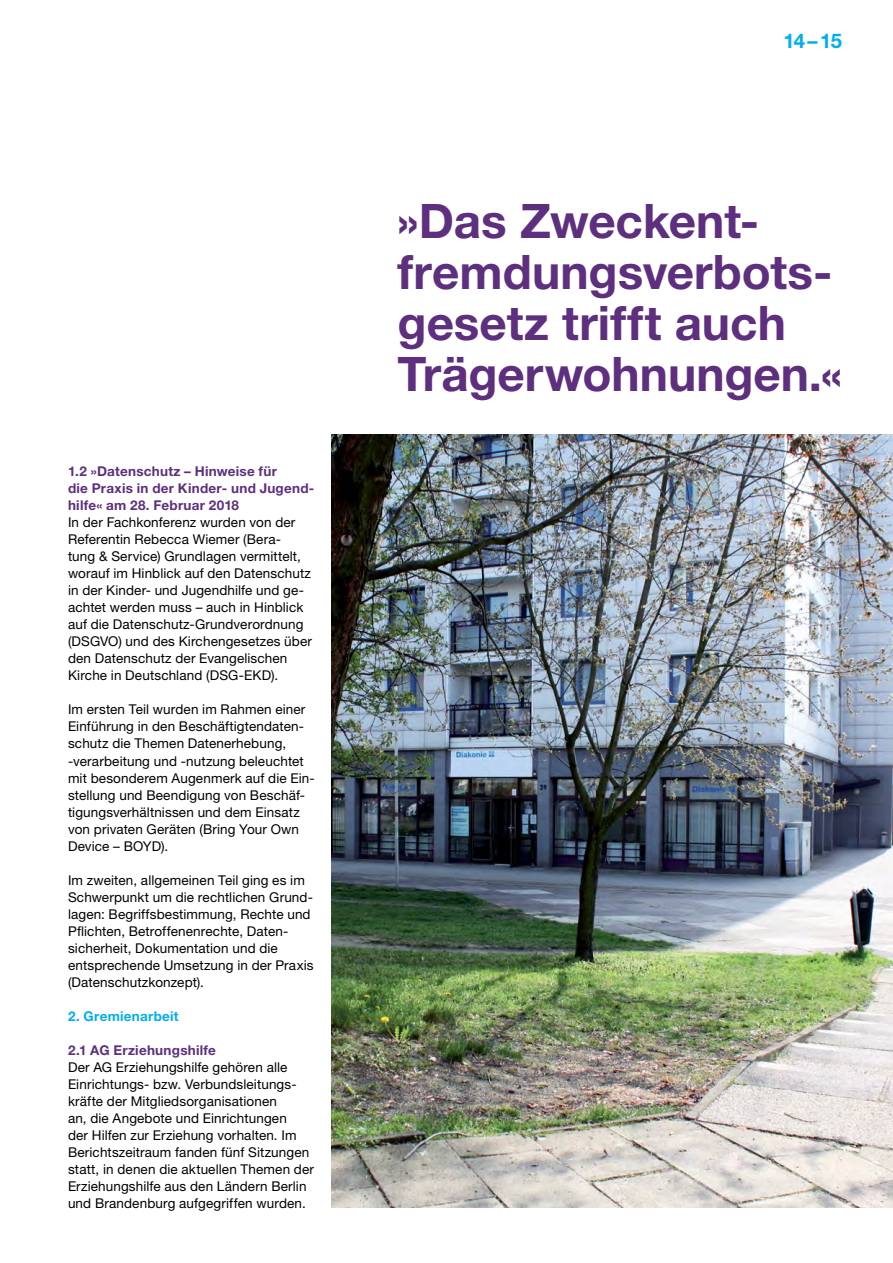
<style>
.page{position:relative;width:893px;height:1263px;background:#fff}
.page>*{position:absolute;margin:0;border:0;box-sizing:border-box;transform-origin:0 0}
.t1{font:700 47.7px/51px "Helvetica Neue LT Pro";color:#5e2f7e}
.t2{font:700 20.25px "Helvetica Neue LT Pro";color:#00aeef}
.t3{font:13.5px/17px "Helvetica Neue LT Pro";letter-spacing:.01em;color:#000}
.t4{font:700 13.5px/17px "Helvetica Neue LT Pro";letter-spacing:.02em;color:#5e2f7e}
.t5{font:700 13.5px "Helvetica Neue LT Pro";letter-spacing:.02em;color:#00aeef}
</style>
<div class="page">
<img style="left:332px;top:435px;width:561px;height:773px">
<p class="t4" style="left:68px;top:463px;width:248px">1.2 »Datenschutz – Hinweise für<br>die Praxis in der Kinder- und Jugend&shy;hilfe« am 28. Februar 2018</p>
<p class="t3" style="left:68px;top:514px;width:245px">In der Fachkonferenz wurden von der Referentin Rebecca Wiemer (Bera-<br>tung &amp; Service) Grundlagen vermittelt, worauf im Hinblick auf den Datenschutz in der Kinder- und Jugendhilfe und ge&shy;achtet werden muss – auch in Hinblick auf die Datenschutz-Grundverordnung (DSGVO) und des Kirchengesetzes über den Datenschutz der Evangelischen Kirche in Deutschland (DSG-EKD).</p>
<p class="t3" style="left:68px;top:701px;width:248px">Im ersten Teil wurden im Rahmen einer Einführung in den Beschäftigtendaten&shy;schutz die Themen Datenerhebung, -verarbeitung und -nutzung beleuchtet mit besonderem Augenmerk auf die Ein&shy;stellung und Beendigung von Beschäf&shy;tigungsverhältnissen und dem Einsatz von privaten Geräten (Bring Your Own Device – BOYD).</p>
<p class="t3" style="left:68px;top:871px;width:247px">Im zweiten, allgemeinen Teil ging es im Schwerpunkt um die rechtlichen Grund&shy;lagen: Begriffsbestimmung, Rechte und Pflichten, Betroffenenrechte, Daten&shy;sicherheit, Dokumentation und die entsprechende Umsetzung in der Praxis (Datenschutzkonzept).</p>
<p class="t5" style="left:68px;top:1007px;width:112px">2. Gremienarbeit</p>
<p class="t4" style="left:68px;top:1041px;width:149px">2.1 AG Erziehungshilfe</p>
<p class="t3" style="left:68px;top:1058px;width:247px">Der AG Erziehungshilfe gehören alle Einrichtungs- bzw. Verbundsleitungs&shy;kräfte der Mitgliedsorganisationen<br>an, die Angebote und Einrichtungen<br>der Hilfen zur Erziehung vorhalten. Im Berichtszeitraum fanden fünf Sitzungen statt, in denen die aktuellen Themen der Erziehungshilfe aus den Ländern Berlin und Brandenburg aufgegriffen wurden.</p>
<h2 class="t2" style="left:784px;top:28px;width:60px">14–15</h2>
<h1 class="t1" style="left:398px;top:194px;width:446px">»Das Zweckent&shy;fremdungsverbots&shy;gesetz trifft auch<br>Trägerwohnungen.«</h1>
</div>
